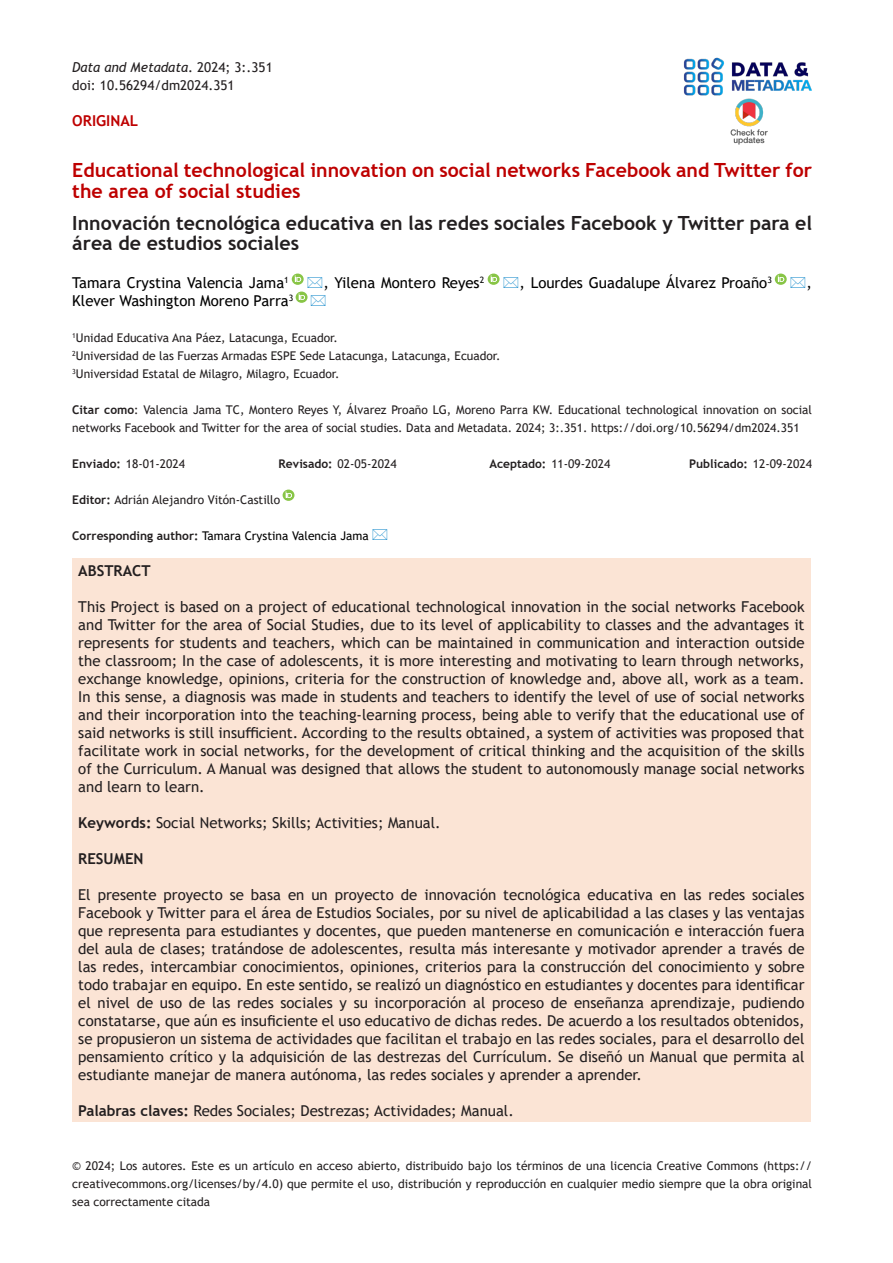
<style>
.page{position:relative;width:893px;height:1263px;background:#fff}
.page>*{position:absolute;margin:0;border:0;box-sizing:border-box;transform-origin:0 0}
.t1{font:700 19.5px/21px "Trebuchet MS";color:#be0000}
.t2{font:700 19.5px/19.5px "Trebuchet MS";color:#231f20}
.t3{font:15px/18px "Trebuchet MS";color:#231f20;text-align:justify}
.t4{font:15px "Trebuchet MS";color:#000}
.t5{font:700 15px "Trebuchet MS";color:#231f20}
.t6{font:700 15px "Trebuchet MS";color:#be0000}
.t7{font:italic 13.5px "Trebuchet MS";color:#231f20}
.t8{font:13.5px "Trebuchet MS";color:#231f20}
.t9{font:12px/18px "Trebuchet MS";color:#231f20;text-align:justify}
.t10{font:12px "Trebuchet MS";color:#000}
.t11{font:700 12px "Trebuchet MS";color:#231f20}
.s1{font-style:normal}
.s2{font-weight:700}
.s3{font-weight:400}
.s4{font-weight:700;color:#231f20}
</style>
<div class="page">
<img style="left:683px;top:57px;width:129px;height:39px">
<img style="left:730px;top:98px;width:38px;height:47px">
<div style="left:72px;top:558px;width:739px;height:564px;background:#fbe4d5"></div>
<svg style="left:283px;top:490px;width:11px;height:11px"></svg>
<svg style="left:488px;top:274px;width:12px;height:11px"></svg>
<svg style="left:775px;top:274px;width:12px;height:11px"></svg>
<svg style="left:292px;top:274px;width:16px;height:29px"></svg>
<p class="t7" style="left:72px;top:59px;width:202px">Data and Metadata<span class="s1">. 2024; 3:.351</span></p>
<p class="t8" style="left:72px;top:77px;width:164px">doi: 10.56294/dm2024.351</p>
<p class="t6" style="left:72px;top:111px;width:67px">ORIGINAL</p>
<p class="t1" style="left:72px;top:159px;width:741px">Educational technological innovation on social networks Facebook and Twitter for the area of social studies</p>
<p class="t2" style="left:72px;top:214px;width:741px">Innovación tecnológica educativa en las redes sociales Facebook y Twitter para el área de estudios sociales</p>
<p class="t4" style="left:72px;top:273px;width:218px">Tamara Crystina Valencia Jama<sup>1</sup></p>
<p class="t4" style="left:324px;top:273px;width:162px">, Yilena Montero Reyes<sup>2</sup></p>
<p class="t4" style="left:519px;top:273px;width:254px">, Lourdes Guadalupe Álvarez Proaño<sup>3</sup></p>
<p class="t4" style="left:72px;top:291px;width:223px">Klever Washington Moreno Parra<sup>3</sup></p>
<p class="t4" style="left:807px;top:273px;width:7px">,</p>
<p class="t9" style="left:72px;top:329px;width:267px"><sup>1</sup>Unidad Educativa Ana Páez, Latacunga, Ecuador.</p>
<p class="t9" style="left:72px;top:347px;width:430px"><sup>2</sup>Universidad de las Fuerzas Armadas ESPE Sede Latacunga, Latacunga, Ecuador.</p>
<p class="t9" style="left:72px;top:365px;width:269px"><sup>3</sup>Universidad Estatal de Milagro, Milagro, Ecuador.</p>
<p class="t9" style="left:72px;top:401px;width:741px"><span class="s2">Citar como</span>: Valencia Jama TC, Montero Reyes Y, Álvarez Proaño LG, Moreno Parra KW. Educational technological innovation on social networks Facebook and Twitter for the area of social studies. Data and Metadata. 2024; 3:.351. https://doi.org/10.56294/dm2024.351</p>
<p class="t9" style="left:72px;top:455px;width:114px"><span class="s2">Enviado:</span> 18-01-2024</p>
<p class="t9" style="left:278px;top:455px;width:120px"><span class="s2">Revisado:</span> 02-05-2024</p>
<p class="t9" style="left:489px;top:455px;width:122px"><span class="s2">Aceptado:</span> 11-09-2024</p>
<p class="t11" style="left:689px;top:456px;width:124px">Publicado: <span class="s3">12-09-2024</span></p>
<p class="t9" style="left:72px;top:491px;width:209px"><span class="s2">Editor:</span> Adrián Alejandro Vitón-Castillo</p>
<p class="t10" style="left:72px;top:528px;width:298px"><span class="s4">Corresponding author:</span> Tamara Crystina Valencia Jama</p>
<p class="t5" style="left:78px;top:561px;width:74px">ABSTRACT</p>
<p class="t3" style="left:78px;top:598px;width:728px">This Project is based on a project of educational technological innovation in the social networks Facebook and Twitter for the area of Social Studies, due to its level of applicability to classes and the advantages it represents for students and teachers, which can be maintained in communication and interaction outside the classroom; In the case of adolescents, it is more interesting and motivating to learn through networks, exchange knowledge, opinions, criteria for the construction of knowledge and, above all, work as a team.<br>In this sense, a diagnosis was made in students and teachers to identify the level of use of social networks and their incorporation into the teaching-learning process, being able to verify that the educational use of said networks is still insufficient. According to the results obtained, a system of activities was proposed that facilitate work in social networks, for the development of critical thinking and the acquisition of the skills of the Curriculum. A Manual was designed that allows the student to autonomously manage social networks and learn to learn.</p>
<p class="t3" style="left:78px;top:814px;width:364px"><span class="s2">Keywords:</span> Social Networks; Skills; Activities; Manual.</p>
<p class="t5" style="left:78px;top:849px;width:67px">RESUMEN</p>
<p class="t3" style="left:78px;top:886px;width:728px">El presente proyecto se basa en un proyecto de innovación tecnológica educativa en las redes sociales Facebook y Twitter para el área de Estudios Sociales, por su nivel de aplicabilidad a las clases y las ventajas que representa para estudiantes y docentes, que pueden mantenerse en comunicación e interacción fuera del aula de clases; tratándose de adolescentes, resulta más interesante y motivador aprender a través de las redes, intercambiar conocimientos, opiniones, criterios para la construcción del conocimiento y sobre todo trabajar en equipo. En este sentido, se realizó un diagnóstico en estudiantes y docentes para identificar el nivel de uso de las redes sociales y su incorporación al proceso de enseñanza aprendizaje, pudiendo constatarse, que aún es insuficiente el uso educativo de dichas redes. De acuerdo a los resultados obtenidos, se propusieron un sistema de actividades que facilitan el trabajo en las redes sociales, para el desarrollo del pensamiento crítico y la adquisición de las destrezas del Currículum. Se diseñó un Manual que permita al estudiante manejar de manera autónoma, las redes sociales y aprender a aprender.</p>
<p class="t3" style="left:78px;top:1102px;width:437px"><span class="s2">Palabras claves:</span> Redes Sociales; Destrezas; Actividades; Manual.</p>
<p class="t9" style="left:72px;top:1157px;width:741px">© 2024; Los autores. Este es un artículo en acceso abierto, distribuido bajo los términos de una licencia Creative Commons (https:// creativecommons.org/licenses/by/4.0) que permite el uso, distribución y reproducción en cualquier medio siempre que la obra original sea correctamente citada</p>
</div>
